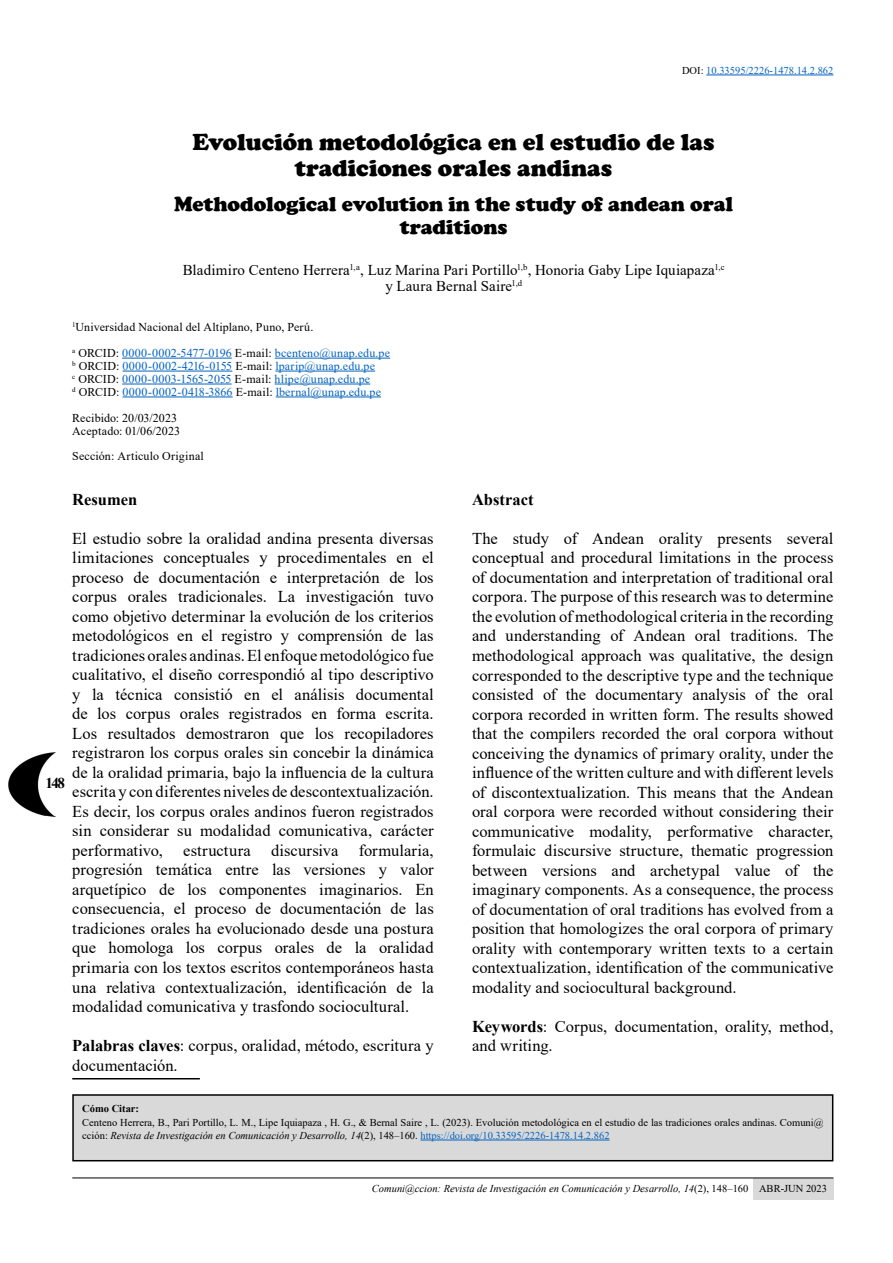
<style>
.page{position:relative;width:893px;height:1263px;background:#fff}
.page>*{position:absolute;margin:0;border:0;box-sizing:border-box;transform-origin:0 0}
.t1{font:900 24px/26px "Cooper";letter-spacing:-.005em;color:#000;text-align:center}
.t2{font:900 21px/22.6px "Cooper";color:#000;text-align:center}
.t3{font:16.5px/19.5px "Times New Roman";letter-spacing:.005em;color:#000;text-align:justify}
.t4{font:700 16.5px "Times New Roman";color:#000}
.t5{font:15px/16.2px "Times New Roman";letter-spacing:.01em;color:#000;text-align:center}
.t6{font:700 15px "Times New Roman";color:#000}
.t7{font:12px/26px "Times New Roman";letter-spacing:.01em;color:#000}
.t8{font:12px/12.9px "Times New Roman";letter-spacing:.015em;color:#0563c1}
.t9{font:10.5px/12.6px "Times New Roman";color:#000}
.t10{font:italic 10.5px "Times New Roman";color:#000}
.t11{font:10.5px "Times New Roman";color:#0563c1}
.t12{font:700 10.5px "Times New Roman";color:#000}
.s1{color:#000}
.s2{color:#0563c1}
.s3{font-weight:700}
.s4{font-style:italic}
.s5{font-style:normal}
</style>
<div class="page">
<img style="left:9px;top:753px;width:46px;height:63px">
<div style="left:753px;top:1178px;width:80px;height:21px;background:#d9d9d9"></div>
<hr style="left:72px;top:1177px;width:761px;height:1px;background:#000">
<hr style="left:122px;top:358px;width:110px;height:1px;background:#0563c1">
<hr style="left:275px;top:358px;width:115px;height:1px;background:#0563c1">
<hr style="left:123px;top:371px;width:109px;height:1px;background:#0563c1">
<hr style="left:275px;top:371px;width:100px;height:1px;background:#0563c1">
<hr style="left:122px;top:384px;width:110px;height:1px;background:#0563c1">
<hr style="left:275px;top:384px;width:95px;height:1px;background:#0563c1">
<hr style="left:123px;top:397px;width:110px;height:1px;background:#0563c1">
<hr style="left:276px;top:397px;width:105px;height:1px;background:#0563c1">
<hr style="left:72px;top:1078px;width:128px;height:1px;background:#000">
<div style="left:73px;top:1095px;width:760px;height:66px;background:#d9d9d9"></div>
<hr style="left:420px;top:1140px;width:190px;height:1px;background:#0563c1">
<div style="left:72px;top:1094px;width:761px;height:67px;border:2px solid #000"></div>
<hr style="left:706px;top:75px;width:127px;height:1px;background:#0563c1">
<p class="t11" style="left:682px;top:63px;width:153px"><span class="s1">DOI:</span> 10.33595/2226-1478.14.2.862</p>
<h1 class="t1" style="left:193px;top:129px;width:523px">Evolución metodológica en el estudio de las tradiciones orales andinas</h1>
<p class="t2" style="left:174px;top:193px;width:561px">Methodological evolution in the study of andean oral traditions</p>
<p class="t5" style="left:183px;top:262px;width:543px">Bladimiro Centeno Herrera<sup>1,a</sup>, Luz Marina Pari Portillo<sup>1,b</sup>, Honoria Gaby Lipe Iquiapaza<sup>1,c </sup>y Laura Bernal Saire<sup>1,d</sup></p>
<p class="t7" style="left:72px;top:313px;width:319px"><sup>1</sup>Universidad Nacional del Altiplano, Puno, Perú.<br><sup>a</sup> ORCID: <span class="s2">0000-0002-5477-0196</span> E-mail: <span class="s2">bcenteno@unap.edu.pe</span></p>
<p class="t8" style="left:72px;top:359px;width:310px"><sup>b</sup> <span class="s1">ORCID:</span> 0000-0002-4216-0155 <span class="s1">E-mail:</span> lparip@unap.edu.pe <sup>c</sup> <span class="s1">ORCID:</span> 0000-0003-1565-2055 <span class="s1">E-mail:</span> hlipe@unap.edu.pe<br><sup>d</sup> <span class="s1">ORCID:</span> 0000-0002-0418-3866 <span class="s1">E-mail:</span> lbernal@unap.edu.pe</p>
<p class="t7" style="left:72px;top:411px;width:109px;line-height:12.9px">Recibido: 20/03/2023<br>Aceptado: 01/06/2023</p>
<p class="t7" style="left:72px;top:443px;width:133px">Sección: Articulo Original</p>
<p class="t4" style="left:72px;top:487px;width:66px">Resumen</p>
<p class="t3" style="left:72px;top:528px;width:363px">El estudio sobre la oralidad andina presenta diversas limitaciones conceptuales y procedimentales en el proceso de documentación e interpretación de los corpus orales tradicionales. La investigación tuvo como objetivo determinar la evolución de los criterios metodológicos en el registro y comprensión de las tradiciones orales andinas. El enfoque metodológico fue cualitativo, el diseño correspondió al tipo descriptivo y la técnica consistió en el análisis documental de los corpus orales registrados en forma escrita.<br>Los resultados demostraron que los recopiladores registraron los corpus orales sin concebir la dinámica de la oralidad primaria, bajo la influencia de la cultura escrita y con diferentes niveles de descontextualización.<br>Es decir, los corpus orales andinos fueron registrados sin considerar su modalidad comunicativa, carácter performativo, estructura discursiva formularia, progresión temática entre las versiones y valor arquetípico de los componentes imaginarios. En consecuencia, el proceso de documentación de las tradiciones orales ha evolucionado desde una postura que homologa los corpus orales de la oralidad primaria con los textos escritos contemporáneos hasta una relativa contextualización, identificación de la modalidad comunicativa y trasfondo sociocultural.</p>
<p class="t3" style="left:72px;top:1035px;width:363px"><span class="s3">Palabras claves</span>: corpus, oralidad, método, escritura y documentación.</p>
<p class="t6" style="left:45px;top:772px;width:21px">148</p>
<p class="t4" style="left:472px;top:487px;width:63px">Abstract</p>
<p class="t3" style="left:472px;top:528px;width:363px">The study of Andean orality presents several conceptual and procedural limitations in the process of documentation and interpretation of traditional oral corpora. The purpose of this research was to determine the evolution of methodological criteria in the recording and understanding of Andean oral traditions. The methodological approach was qualitative, the design corresponded to the descriptive type and the technique consisted of the documentary analysis of the oral corpora recorded in written form. The results showed that the compilers recorded the oral corpora without conceiving the dynamics of primary orality, under the influence of the written culture and with different levels of discontextualization. This means that the Andean oral corpora were recorded without considering their communicative modality, performative character, formulaic discursive structure, thematic progression between versions and archetypal value of the imaginary components. As a consequence, the process of documentation of oral traditions has evolved from a position that homologizes the oral corpora of primary orality with contemporary written texts to a certain contextualization, identification of the communicative modality and sociocultural background.</p>
<p class="t3" style="left:472px;top:1016px;width:363px"><span class="s3">Keywords</span>: Corpus, documentation, orality, method, and writing.</p>
<p class="t12" style="left:82px;top:1100px;width:58px">Cómo Citar:</p>
<p class="t9" style="left:82px;top:1116px;width:743px">Centeno Herrera, B., Pari Portillo, L. M., Lipe Iquiapaza , H. G., &amp; Bernal Saire , L. (2023). Evolución metodológica en el estudio de las tradiciones orales andinas. Comuni@ cción: <span class="s4">Revista de Investigación en Comunicación y Desarrollo, 14</span>(2), 148–160. <span class="s2">https://doi.org/10.33595/2226-1478.14.2.862</span></p>
<p class="t10" style="left:372px;top:1181px;width:457px">Comuni@ccion: Revista de Investigación en Comunicación y Desarrollo, 14<span class="s5">(2), 148–160 ABR-JUN 2023</span></p>
</div>
